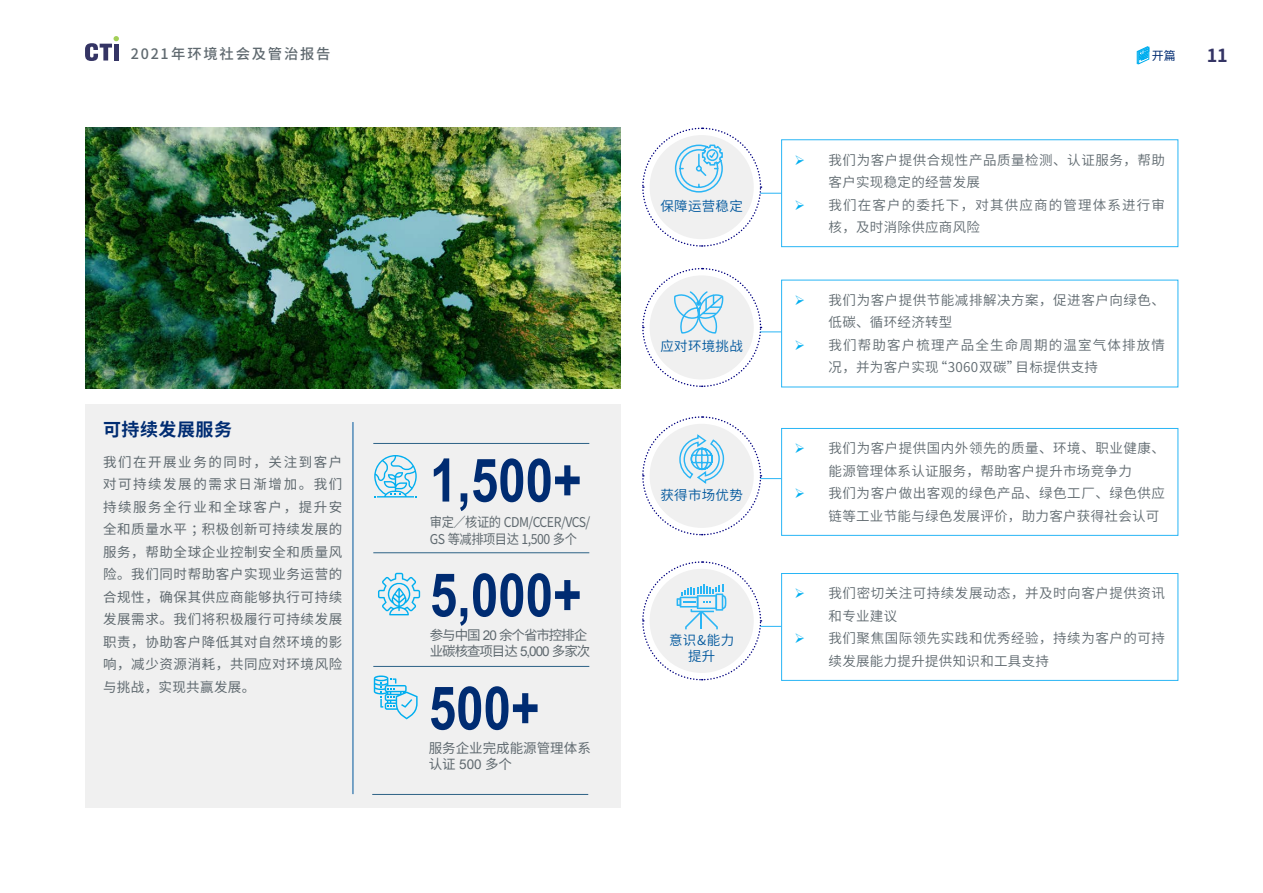
<style>
.page{position:relative;width:1263px;height:893px;background:#fff}
.page>*{position:absolute;margin:0;border:0;box-sizing:border-box;transform-origin:0 0}
.t1{font:700 60px "Arial Narrow";color:#002c72}
.t2{font:700 18px "Source Han Sans CN";letter-spacing:.03em;color:#002c72}
.t3{font:700 18px "Source Han Sans CN";color:#343464}
.t4{font:500 14.4px "Source Han Sans CN";letter-spacing:.12em;color:#5f696f}
.t5{font:13.5px/22.5px "Source Han Sans CN";color:#5f696f;text-align:justify}
.t6{font:13.5px/22.5px "Source Han Sans CN";letter-spacing:.04em;color:#5f696f}
.t7{font:13.5px/22.5px "Source Han Sans CN";letter-spacing:.02em;color:#5f696f;text-align:center}
.t8{font:13.5px/22.5px "Source Han Sans CN";letter-spacing:.085em;color:#5f696f}
.t9{font:13.5px/16.2px "Source Han Sans CN";letter-spacing:-.04em;color:#5f696f;scale:.91 1}
.t10{font:13.5px/16.2px "Source Han Sans CN";letter-spacing:-.08em;color:#5f696f}
.t11{font:13.5px/16.2px "Source Han Sans CN";letter-spacing:.02em;color:#00579d;text-align:center}
.t12{font:12px "Source Han Sans CN";color:#002c72}
.s1{font-family:"Arial"}
.s2{color:#00aeef}
</style>
<div class="page">
<svg style="left:1137px;top:46px;width:12px;height:18px"></svg>
<svg style="left:85px;top:36px;width:34px;height:25px"></svg>
<div style="left:114px;top:44px;width:5px;height:17px;background:#343464"></div>
<div style="left:85px;top:404px;width:536px;height:404px;background:#f0f0f0"></div>
<hr style="left:373px;top:443px;width:216px;height:1px;background:#2c6286">
<hr style="left:373px;top:666px;width:216px;height:1px;background:#2c6286">
<hr style="left:372px;top:794px;width:216px;height:1px;background:#2c6286">
<hr style="left:373px;top:552px;width:216px;height:1px;background:#2c6286">
<div style="left:781px;top:140px;width:397px;height:107px;border:1px solid #29b5f5"></div>
<div style="left:781px;top:428px;width:397px;height:108px;border:1px solid #29b5f5"></div>
<div style="left:781px;top:573px;width:397px;height:108px;border:1px solid #29b5f5"></div>
<svg style="left:642px;top:416px;width:139px;height:120px"></svg>
<svg style="left:642px;top:267px;width:139px;height:120px"></svg>
<svg style="left:642px;top:561px;width:139px;height:120px"></svg>
<svg style="left:642px;top:127px;width:139px;height:120px"></svg>
<img style="left:85px;top:128px;width:536px;height:261px">
<hr style="left:353px;top:422px;width:1px;height:372px;background:#00579d">
<svg style="left:374px;top:675px;width:44px;height:44px"></svg>
<svg style="left:378px;top:573px;width:42px;height:42px"></svg>
<svg style="left:374px;top:455px;width:43px;height:42px"></svg>
<p class="t4" style="left:131px;top:46px;width:201px">2021年环境社会及管治报告</p>
<p class="t12" style="left:1152px;top:49px;width:25px">开篇</p>
<h2 class="t3" style="left:1207px;top:45px;width:23px">11</h2>
<h2 class="t2" style="left:103px;top:419px;width:131px">可持续发展服务</h2>
<p class="t5" style="left:103px;top:451px;width:241px">我们在开展业务的同时，关注到客户对可持续发展的需求日渐增加。我们持续服务全行业和全球客户，提升安全和质量水平；积极创新可持续发展的服务，帮助全球企业控制安全和质量风险。我们同时帮助客户实现业务运营的合规性，确保其供应商能够执行可持续发展需求。我们将积极履行可持续发展职责，协助客户降低其对自然环境的影响，减少资源消耗，共同应对环境风险与挑战，实现共赢发展。</p>
<h1 class="t1" style="left:430px;top:435px;width:153px">1,500+</h1>
<p class="t9" style="left:430px;top:515px;width:178px">审定／核证的 CDM/CCER/VCS/<br>GS 等减排项目达 1,500 多个</p>
<h1 class="t1" style="left:430px;top:550px;width:153px">5,000+</h1>
<p class="t10" style="left:430px;top:627px;width:162px">参与中国 <span class="s1">20</span> 余个省市控排企业碳核查项目达 <span class="s1">5,000</span> 多家次</p>
<h1 class="t1" style="left:429px;top:663px;width:112px">500+</h1>
<p class="t5" style="left:429px;top:740px;width:163px;line-height:16.2px">服务企业完成能源管理体系认证 <span class="s1">500</span> 多个</p>
<p class="t11" style="left:660px;top:198px;width:84px">保障运营稳定</p>
<p class="t11" style="left:660px;top:339px;width:84px">应对环境挑战</p>
<p class="t11" style="left:660px;top:487px;width:84px">获得市场优势</p>
<p class="t11" style="left:669px;top:632px;width:67px">意识&amp;能力提升</p>
<p class="t6" style="left:828px;top:149px;width:338px;text-indent:-34px"><span class="s2">➢</span> 我们为客户提供合规性产品质量检测、认证服务，帮助客户实现稳定的经营发展</p>
<p class="t8" style="left:828px;top:194px;width:338px;text-indent:-34px"><span class="s2">➢</span> 我们在客户的委托下，对其供应商的管理体系进行审核，及时消除供应商风险</p>
<p class="t6" style="left:828px;top:289px;width:338px;text-indent:-34px"><span class="s2">➢</span> 我们为客户提供节能减排解决方案，促进客户向绿色、低碳、循环经济转型</p>
<p class="t8" style="left:828px;top:334px;width:338px;text-indent:-34px"><span class="s2">➢</span> 我们帮助客户梳理产品全生命周期的温室气体排放情况，并为客户实现“3060双碳”目标提供支持</p>
<p class="t7" style="left:794px;top:437px;width:372px"><span class="s2">➢</span> 我们为客户提供国内外领先的质量、环境、职业健康、能源管理体系认证服务，帮助客户提升市场竞争力</p>
<p class="t7" style="left:828px;top:482px;width:338px;text-align:left;text-indent:-34px"><span class="s2">➢</span> 我们为客户做出客观的绿色产品、绿色工厂、绿色供应链等工业节能与绿色发展评价，助力客户获得社会认可</p>
<p class="t6" style="left:828px;top:582px;width:338px;text-indent:-34px"><span class="s2">➢</span> 我们密切关注可持续发展动态，并及时向客户提供资讯和专业建议</p>
<p class="t6" style="left:828px;top:627px;width:338px;text-indent:-34px"><span class="s2">➢</span> 我们聚焦国际领先实践和优秀经验，持续为客户的可持续发展能力提升提供知识和工具支持</p>
</div>
